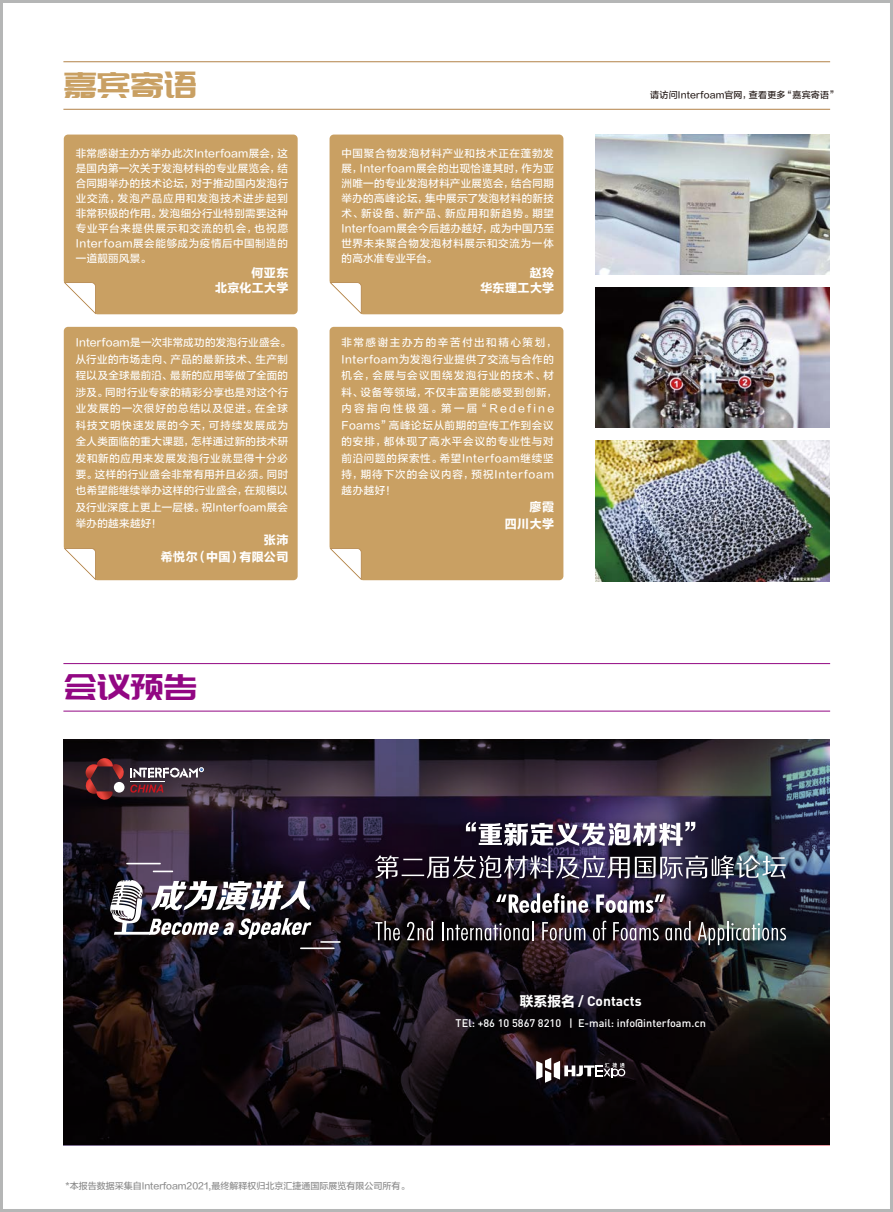
<style>
.page{position:relative;width:893px;height:1212px;background:#fff}
.page>*{position:absolute;margin:0;border:0;box-sizing:border-box;transform-origin:0 0}
.t1{font:36px "Pang Men Zheng Dao";color:#c9a063}
.t2{font:36px "Pang Men Zheng Dao";color:#920783}
.t3{font:700 13.8px "DIN";color:#fff}
.t4{font:12px/16.5px "FZLTDHK GBK1 0";letter-spacing:.035em;color:#fff;text-align:right}
.t5{font:500 10.95px "DIN";color:#fff}
.t6{font:10.5px/15px "FZLTZHUNHK GBK1 0";letter-spacing:.055em;color:#fff;text-align:justify}
.t7{font:10.5px/16.5px "FZLTZHUNHK GBK1 0";letter-spacing:.08em;color:#fff}
.t8{font:9px "FZLTZHUNHK GBK1 0";color:#898989}
.t9{font:9px "FZLTZHUNHK GBK1 0";letter-spacing:.02em;color:#221815}
.s1{font-family:"FZLTDHK GBK1 0";font-weight:400}
</style>
<div class="page">
<img style="left:0;top:0;width:893px;height:1212px">
<h1 class="t1" style="left:64px;top:67px;width:135px">嘉宾寄语</h1>
<p class="t6" style="left:76px;top:146px;width:214px">非常感谢主办方举办此次Interfoam展会，这是国内第一次关于发泡材料的专业展览会，结合同期举办的技术论坛，对于推动国内发泡行业交流，发泡产品应用和发泡技术进步起到非常积极的作用。发泡细分行业特别需要这种专业平台来提供展示和交流的机会，也祝愿Interfoam展会能够成为疫情后中国制造的一道靓丽风景。</p>
<p class="t4" style="left:215px;top:266px;width:75px;line-height:15px">何亚东<br>北京化工大学</p>
<p class="t6" style="left:76px;top:334px;width:216px;line-height:16.5px;text-align:left">Interfoam是一次非常成功的发泡行业盛会。从行业的市场走向、产品的最新技术、生产制程以及全球最前沿、最新的应用等做了全面的涉及。同时行业专家的精彩分享也是对这个行业发展的一次很好的总结以及促进。在全球科技文明快速发展的今天，可持续发展成为全人类面临的重大课题，怎样通过新的技术研发和新的应用来发展发泡行业就显得十分必要。这样的行业盛会非常有用并且必须。同时也希望能继续举办这样的行业盛会，在规模以及行业深度上更上一层楼。祝Interfoam展会举办的越来越好！</p>
<p class="t4" style="left:161px;top:532px;width:129px">张沛<br>希悦尔（中国）有限公司</p>
<h1 class="t2" style="left:64px;top:669px;width:135px">会议预告</h1>
<p class="t6" style="left:342px;top:146px;width:214px">中国聚合物发泡材料产业和技术正在蓬勃发展，Interfoam展会的出现恰逢其时，作为亚洲唯一的专业发泡材料产业展览会，结合同期举办的高峰论坛，集中展示了发泡材料的新技术、新设备、新产品、新应用和新趋势。期望Interfoam展会今后越办越好，成为中国乃至世界未来聚合物发泡材料展示和交流为一体的高水准专业平台。</p>
<p class="t4" style="left:480px;top:266px;width:75px;line-height:15px">赵玲<br>华东理工大学</p>
<p class="t7" style="left:342px;top:334px;width:217px">非常感谢主办方的辛苦付出和精心策划，<br>Interfoam为发泡行业提供了交流与合作的机会，会展与会议围绕发泡行业的技术、材料、设备等领域，不仅丰富更能感受到创新，内容指向性极强。第一届“Redefine<br>Foams”高峰论坛从前期的宣传工作到会议的安排，都体现了高水平会议的专业性与对前沿问题的探索性。希望Interfoam继续坚持，期待下次的会议内容，预祝Interfoam越办越好！</p>
<p class="t4" style="left:505px;top:499px;width:51px">廖霞<br>四川大学</p>
<p class="t9" style="left:650px;top:90px;width:189px">请访问Interfoam官网，查看更多“嘉宾寄语”</p>
<h2 class="t3" style="left:520px;top:992px;width:123px"><span class="s1">联系报名</span> / Contacts</h2>
<p class="t5" style="left:456px;top:1016px;width:252px">TEl: +86 10 5867 8210 | E-mail: info@interfoam.cn</p>
<p class="t8" style="left:66px;top:1181px;width:345px">*本报告数据采集自Interfoam2021,最终解释权归北京汇捷通国际展览有限公司所有。</p>
</div>
